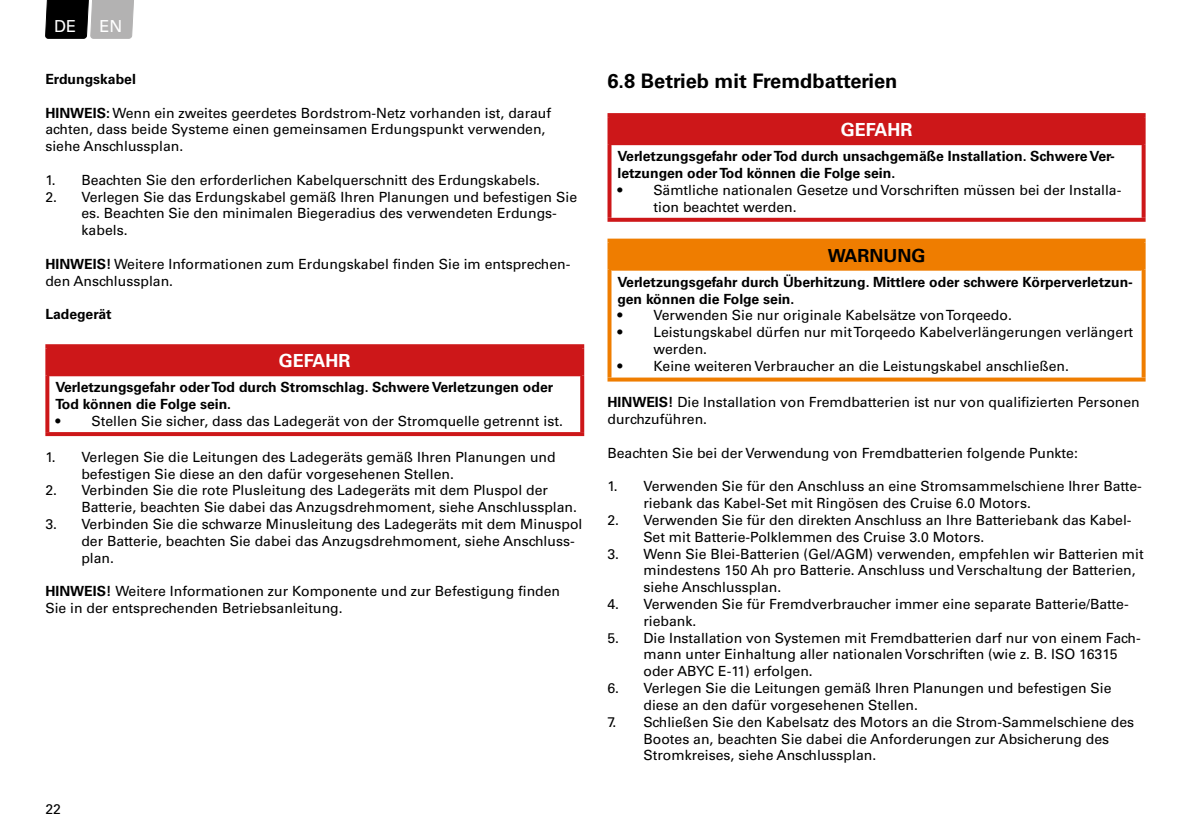
<style>
.page{position:relative;width:1191px;height:840px;background:#fff}
.page>*{position:absolute;margin:0;border:0;box-sizing:border-box;transform-origin:0 0}
.t1{font:700 20px "Univers LT Std";color:#000}
.t2{font:700 18px "Univers LT Std";color:#fff}
.t3{font:700 18px "Univers LT Std";color:#000}
.t4{font:16.6px "Univers LT Std";color:#fff}
.t5{font:14px/16.8px "Univers LT Std";color:#000}
.t6{font:700 14px/16.8px "Univers LT Std";color:#000}
.s1{font-weight:700}
</style>
<div class="page">
<svg style="left:45px;top:0;width:89px;height:39px;background:#636363"></svg>
<div style="left:47px;top:346px;width:535px;height:29px;background:#cd1719"></div>
<hr style="left:49px;top:374px;width:531px;height:2px;background:#cd1719">
<svg style="left:45px;top:344px;width:539px;height:4px;fill:#cd1719"></svg>
<svg style="left:45px;top:348px;width:2px;height:27px"></svg>
<hr style="left:580px;top:348px;width:4px;height:27px;background:#cd1719">
<svg style="left:45px;top:375px;width:4px;height:57px"></svg>
<svg style="left:580px;top:375px;width:4px;height:57px"></svg>
<svg style="left:45px;top:432px;width:539px;height:4px;background:#ce1c1d"></svg>
<div style="left:609px;top:115px;width:534px;height:29px;background:#cd1719"></div>
<hr style="left:611px;top:143px;width:530px;height:2px;background:#cd1719">
<svg style="left:607px;top:113px;width:538px;height:4px;fill:#cd1719"></svg>
<svg style="left:607px;top:117px;width:2px;height:27px"></svg>
<hr style="left:1141px;top:117px;width:4px;height:27px;background:#cd1719">
<svg style="left:607px;top:144px;width:4px;height:74px"></svg>
<svg style="left:1141px;top:144px;width:4px;height:74px"></svg>
<svg style="left:607px;top:218px;width:538px;height:4px;background:#cf2224"></svg>
<div style="left:609px;top:240px;width:534px;height:29px;background:#ef7d00"></div>
<hr style="left:611px;top:268px;width:530px;height:2px;background:#ef7d00">
<svg style="left:607px;top:238px;width:538px;height:4px;fill:#ef7d00"></svg>
<svg style="left:607px;top:242px;width:2px;height:27px"></svg>
<hr style="left:1141px;top:242px;width:4px;height:27px;background:#ef7d00">
<svg style="left:607px;top:269px;width:4px;height:108px"></svg>
<svg style="left:1141px;top:269px;width:4px;height:108px"></svg>
<svg style="left:607px;top:377px;width:538px;height:4px;background:#f08e23"></svg>
<p class="t4" style="left:54px;top:16px;width:24px">DE</p>
<p class="t4" style="left:100px;top:16px;width:24px">EN</p>
<p class="t6" style="left:45px;top:71px;width:92px">Erdungskabel</p>
<p class="t5" style="left:45px;top:104px;width:507px"><span class="s1">HINWEIS:</span> Wenn ein zweites geerdetes Bordstrom-Netz vorhanden ist, darauf achten, dass beide Systeme einen gemeinsamen Erdungspunkt verwenden, siehe Anschlussplan.</p>
<p class="t5" style="left:45px;top:171px;width:496px">1. Beachten Sie den erforderlichen Kabelquerschnitt des Erdungskabels.</p>
<p class="t5" style="left:81px;top:188px;width:497px;text-indent:-36px">2. Verlegen Sie das Erdungskabel gemäß Ihren Planungen und befestigen Sie es. Beachten Sie den minimalen Biegeradius des verwendeten Erdungs&shy;kabels.</p>
<p class="t5" style="left:45px;top:255px;width:526px"><span class="s1">HINWEIS!</span> Weitere Informationen zum Erdungskabel finden Sie im entsprechen&shy;den Anschlussplan.</p>
<p class="t6" style="left:45px;top:306px;width:68px">Ladegerät</p>
<p class="t2" style="left:279px;top:350px;width:73px">GEFAHR</p>
<p class="t6" style="left:55px;top:379px;width:499px">Verletzungsgefahr oder Tod durch Stromschlag. Schwere Verletzungen oder<br>Tod können die Folge sein.</p>
<p class="t5" style="left:55px;top:412px;width:509px">• Stellen Sie sicher, dass das Ladegerät von der Stromquelle getrennt ist.</p>
<p class="t5" style="left:81px;top:448px;width:476px;text-indent:-36px">1. Verlegen Sie die Leitungen des Ladegeräts gemäß Ihren Planungen und befestigen Sie diese an den dafür vorgesehenen Stellen.</p>
<p class="t5" style="left:81px;top:482px;width:497px;text-indent:-36px">2. Verbinden Sie die rote Plusleitung des Ladegeräts mit dem Pluspol der<br>Batterie, beachten Sie dabei das Anzugsdrehmoment, siehe Anschlussplan.</p>
<p class="t5" style="left:81px;top:515px;width:502px;text-indent:-36px">3. Verbinden Sie die schwarze Minusleitung des Ladegeräts mit dem Minuspol der Batterie, beachten Sie dabei das Anzugsdrehmoment, siehe Anschluss&shy;plan.</p>
<p class="t5" style="left:45px;top:582px;width:516px"><span class="s1">HINWEIS!</span> Weitere Informationen zur Komponente und zur Befestigung finden<br>Sie in der entsprechenden Betriebsanleitung.</p>
<p class="t5" style="left:45px;top:800px;width:17px">22</p>
<h1 class="t1" style="left:607px;top:69px;width:291px">6.8 Betrieb mit Fremdbatterien</h1>
<p class="t2" style="left:840px;top:119px;width:73px">GEFAHR</p>
<p class="t6" style="left:617px;top:148px;width:499px">Verletzungsgefahr oder Tod durch unsachgemäße Installation. Schwere Ver&shy;letzungen oder Tod können die Folge sein.</p>
<p class="t5" style="left:653px;top:181px;width:469px;text-indent:-36px">• Sämtliche nationalen Gesetze und Vorschriften müssen bei der Installa&shy;tion beachtet werden.</p>
<p class="t3" style="left:827px;top:244px;width:99px">WARNUNG</p>
<p class="t6" style="left:617px;top:273px;width:517px">Verletzungsgefahr durch Überhitzung. Mittlere oder schwere Körperverletzun&shy;gen können die Folge sein.</p>
<p class="t5" style="left:617px;top:307px;width:396px">• Verwenden Sie nur originale Kabelsätze von Torqeedo.</p>
<p class="t5" style="left:653px;top:324px;width:481px;text-indent:-36px">• Leistungskabel dürfen nur mit Torqeedo Kabelverlängerungen verlängert werden.</p>
<p class="t5" style="left:617px;top:357px;width:453px">• Keine weiteren Verbraucher an die Leistungskabel anschließen.</p>
<p class="t5" style="left:607px;top:393px;width:534px"><span class="s1">HINWEIS!</span> Die Installation von Fremdbatterien ist nur von qualifizierten Personen durchzuführen.</p>
<p class="t5" style="left:607px;top:444px;width:472px">Beachten Sie bei der Verwendung von Fremdbatterien folgende Punkte:</p>
<p class="t5" style="left:643px;top:477px;width:500px;text-indent:-36px">1. Verwenden Sie für den Anschluss an eine Stromsammelschiene Ihrer Batte&shy;riebank das Kabel-Set mit Ringösen des Cruise 6.0 Motors.</p>
<p class="t5" style="left:643px;top:511px;width:489px;text-indent:-36px">2. Verwenden Sie für den direkten Anschluss an Ihre Batteriebank das Kabel-<br>Set mit Batterie-Polklemmen des Cruise 3.0 Motors.</p>
<p class="t5" style="left:643px;top:545px;width:502px;text-indent:-36px">3. Wenn Sie Blei-Batterien (Gel/AGM) verwenden, empfehlen wir Batterien mit mindestens 150 Ah pro Batterie. Anschluss und Verschaltung der Batterien, siehe Anschlussplan.</p>
<p class="t5" style="left:643px;top:595px;width:487px;text-indent:-36px">4. Verwenden Sie für Fremdverbraucher immer eine separate Batterie/Batte&shy;riebank.</p>
<p class="t5" style="left:643px;top:629px;width:499px;text-indent:-36px">5. Die Installation von Systemen mit Fremdbatterien darf nur von einem Fach&shy;mann unter Einhaltung aller nationalen Vorschriften (wie z. B. ISO 16315 oder ABYC E-11) erfolgen.</p>
<p class="t5" style="left:643px;top:679px;width:469px;text-indent:-36px">6. Verlegen Sie die Leitungen gemäß Ihren Planungen und befestigen Sie diese an den dafür vorgesehenen Stellen.</p>
<p class="t5" style="left:643px;top:713px;width:492px;text-indent:-36px">7. Schließen Sie den Kabelsatz des Motors an die Strom-Sammelschiene des<br>Bootes an, beachten Sie dabei die Anforderungen zur Absicherung des<br>Stromkreises, siehe Anschlussplan.</p>
</div>
